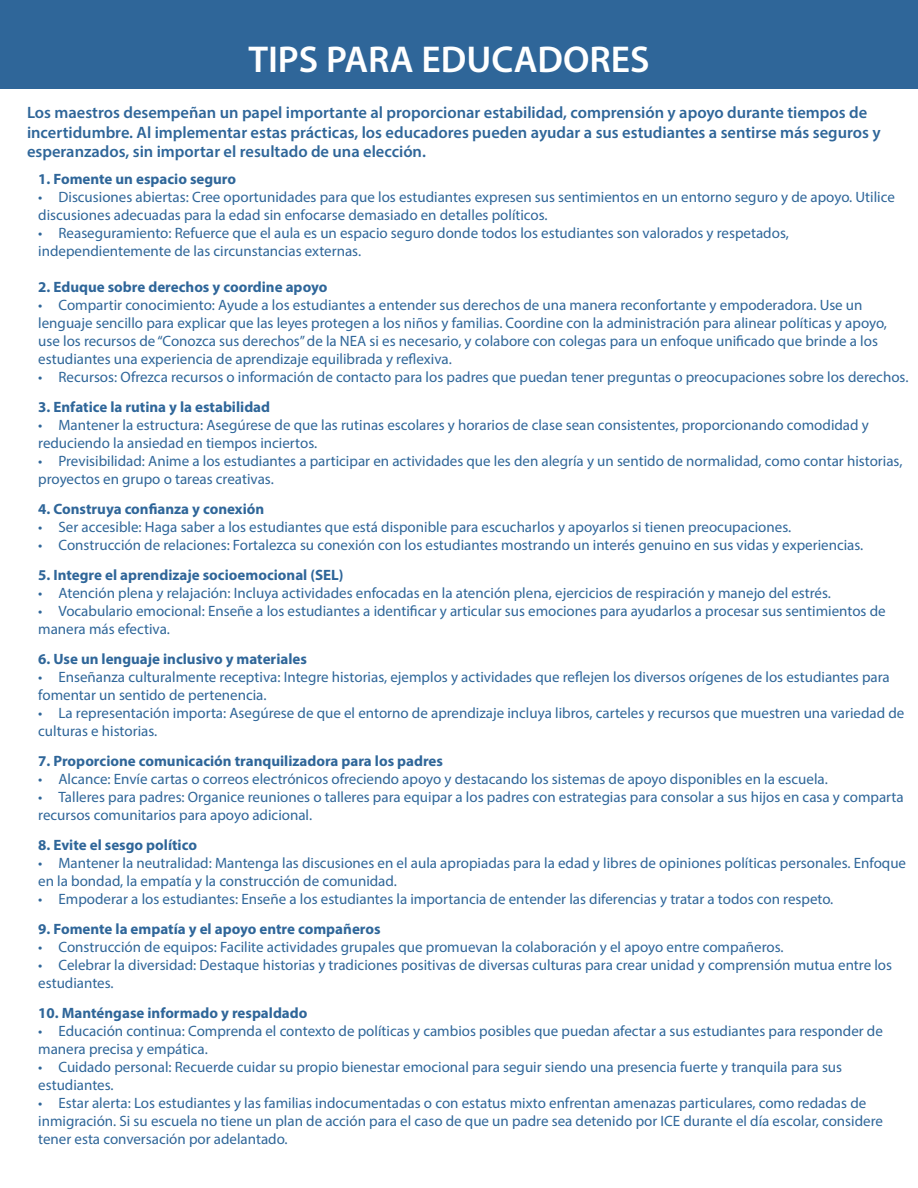
<style>
.page{position:relative;width:918px;height:1188px;background:#fff}
.page>*{position:absolute;margin:0;border:0;box-sizing:border-box;transform-origin:0 0}
.t1{font:600 37.5px "Myriad Pro";color:#fff}
.t2{font:600 16.5px/19.8px "Myriad Pro";color:#2f6699}
.t3{font:15px/18px "Myriad Pro";color:#2f6699}
.t4{font:700 15px "Myriad Pro";color:#2f6699}
</style>
<div class="page">
<div style="left:0;top:0;width:918px;height:89px;background:#2f6699"></div>
<h1 class="t1" style="left:248px;top:36px;width:403px">TIPS PARA EDUCADORES</h1>
<p class="t2" style="left:27px;top:102px;width:855px">Los maestros desempeñan un papel importante al proporcionar estabilidad, comprensión y apoyo durante tiempos de incertidumbre. Al implementar estas prácticas, los educadores pueden ayudar a sus estudiantes a sentirse más seguros y esperanzados, sin importar el resultado de una elección.</p>
<p class="t4" style="left:38px;top:170px;width:199px">1. Fomente un espacio seguro</p>
<p class="t3" style="left:38px;top:188px;width:858px">• Discusiones abiertas: Cree oportunidades para que los estudiantes expresen sus sentimientos en un entorno seguro y de apoyo. Utilice discusiones adecuadas para la edad sin enfocarse demasiado en detalles políticos.</p>
<p class="t3" style="left:38px;top:224px;width:752px">• Reaseguramiento: Refuerce que el aula es un espacio seguro donde todos los estudiantes son valorados y respetados, independientemente de las circunstancias externas.</p>
<p class="t4" style="left:38px;top:278px;width:291px">2. Eduque sobre derechos y coordine apoyo</p>
<p class="t3" style="left:38px;top:296px;width:850px">• Compartir conocimiento: Ayude a los estudiantes a entender sus derechos de una manera reconfortante y empoderadora. Use un lenguaje sencillo para explicar que las leyes protegen a los niños y familias. Coordine con la administración para alinear políticas y apoyo, use los recursos de “Conozca sus derechos” de la NEA si es necesario, y colabore con colegas para un enfoque unificado que brinde a los estudiantes una experiencia de aprendizaje equilibrada y reflexiva.</p>
<p class="t3" style="left:38px;top:368px;width:872px">• Recursos: Ofrezca recursos o información de contacto para los padres que puedan tener preguntas o preocupaciones sobre los derechos.</p>
<p class="t4" style="left:38px;top:398px;width:233px">3. Enfatice la rutina y la estabilidad</p>
<p class="t3" style="left:38px;top:416px;width:832px">• Mantener la estructura: Asegúrese de que las rutinas escolares y horarios de clase sean consistentes, proporcionando comodidad y reduciendo la ansiedad en tiempos inciertos.</p>
<p class="t3" style="left:38px;top:452px;width:866px">• Previsibilidad: Anime a los estudiantes a participar en actividades que les den alegría y un sentido de normalidad, como contar historias, proyectos en grupo o tareas creativas.</p>
<p class="t4" style="left:38px;top:500px;width:228px">4. Construya confianza y conexión</p>
<p class="t3" style="left:38px;top:518px;width:755px">• Ser accesible: Haga saber a los estudiantes que está disponible para escucharlos y apoyarlos si tienen preocupaciones.</p>
<p class="t3" style="left:38px;top:536px;width:827px">• Construcción de relaciones: Fortalezca su conexión con los estudiantes mostrando un interés genuino en sus vidas y experiencias.</p>
<p class="t4" style="left:38px;top:566px;width:307px">5. Integre el aprendizaje socioemocional (SEL)</p>
<p class="t3" style="left:38px;top:584px;width:794px">• Atención plena y relajación: Incluya actividades enfocadas en la atención plena, ejercicios de respiración y manejo del estrés.</p>
<p class="t3" style="left:38px;top:602px;width:849px">• Vocabulario emocional: Enseñe a los estudiantes a identificar y articular sus emociones para ayudarlos a procesar sus sentimientos de manera más efectiva.</p>
<p class="t4" style="left:38px;top:650px;width:270px">6. Use un lenguaje inclusivo y materiales</p>
<p class="t3" style="left:38px;top:668px;width:853px">• Enseñanza culturalmente receptiva: Integre historias, ejemplos y actividades que reflejen los diversos orígenes de los estudiantes para fomentar un sentido de pertenencia.</p>
<p class="t3" style="left:38px;top:704px;width:868px">• La representación importa: Asegúrese de que el entorno de aprendizaje incluya libros, carteles y recursos que muestren una variedad de culturas e historias.</p>
<p class="t4" style="left:38px;top:752px;width:406px">7. Proporcione comunicación tranquilizadora para los padres</p>
<p class="t3" style="left:38px;top:770px;width:791px">• Alcance: Envíe cartas o correos electrónicos ofreciendo apoyo y destacando los sistemas de apoyo disponibles en la escuela.</p>
<p class="t3" style="left:38px;top:788px;width:867px">• Talleres para padres: Organice reuniones o talleres para equipar a los padres con estrategias para consolar a sus hijos en casa y comparta recursos comunitarios para apoyo adicional.</p>
<p class="t4" style="left:38px;top:836px;width:160px">8. Evite el sesgo político</p>
<p class="t3" style="left:38px;top:854px;width:869px">• Mantener la neutralidad: Mantenga las discusiones en el aula apropiadas para la edad y libres de opiniones políticas personales. Enfoque en la bondad, la empatía y la construcción de comunidad.</p>
<p class="t3" style="left:38px;top:890px;width:797px">• Empoderar a los estudiantes: Enseñe a los estudiantes la importancia de entender las diferencias y tratar a todos con respeto.</p>
<p class="t4" style="left:38px;top:920px;width:344px">9. Fomente la empatía y el apoyo entre compañeros</p>
<p class="t3" style="left:38px;top:938px;width:747px">• Construcción de equipos: Facilite actividades grupales que promuevan la colaboración y el apoyo entre compañeros.</p>
<p class="t3" style="left:38px;top:956px;width:855px">• Celebrar la diversidad: Destaque historias y tradiciones positivas de diversas culturas para crear unidad y comprensión mutua entre los estudiantes.</p>
<p class="t4" style="left:38px;top:1004px;width:271px">10. Manténgase informado y respaldado</p>
<p class="t3" style="left:38px;top:1022px;width:846px">• Educación continua: Comprenda el contexto de políticas y cambios posibles que puedan afectar a sus estudiantes para responder de manera precisa y empática.</p>
<p class="t3" style="left:38px;top:1058px;width:805px">• Cuidado personal: Recuerde cuidar su propio bienestar emocional para seguir siendo una presencia fuerte y tranquila para sus estudiantes.</p>
<p class="t3" style="left:38px;top:1094px;width:846px">• Estar alerta: Los estudiantes y las familias indocumentadas o con estatus mixto enfrentan amenazas particulares, como redadas de inmigración. Si su escuela no tiene un plan de acción para el caso de que un padre sea detenido por ICE durante el día escolar, considere tener esta conversación por adelantado.</p>
</div>
